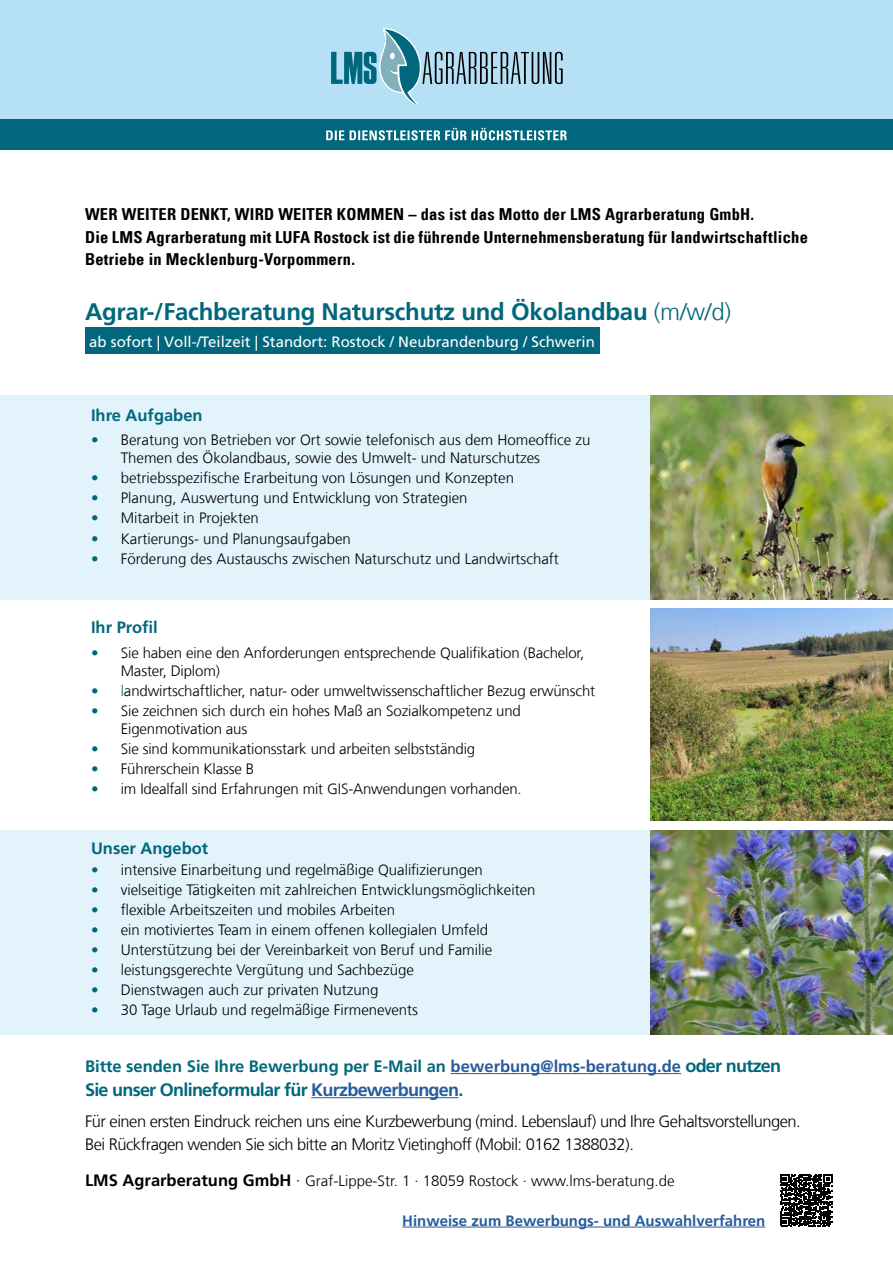
<style>
.page{position:relative;width:893px;height:1263px;background:#fff}
.page>*{position:absolute;margin:0;border:0;box-sizing:border-box;transform-origin:0 0}
.t1{font:700 24px "Frutiger LT Com";letter-spacing:-.01em;color:#00677c}
.t2{font:700 18px "Frutiger LT Com";letter-spacing:-.04em;color:#00677c}
.t3{font:16.5px/22.5px "Univers Com 67 Bold Cond";letter-spacing:.015em;color:#000}
.t4{font:300 16.5px/22.5px "Frutiger LT Com";letter-spacing:-.03em;color:#000}
.t5{font:700 16.5px "Frutiger LT Com";color:#00677c}
.t6{font:300 15px/18px "Frutiger LT Com";color:#000}
.t7{font:15px "Frutiger LT Com";color:#fff}
.t8{font:700 15px "Frutiger LT Com";color:#275b9b}
.s1{font-weight:300}
.s2{font-weight:400;color:#00677c}
.s3{color:#00677c}
.s4{color:#275b9b}
.s5{font-size:18px}
.s6{font-weight:700;font-size:16.5px}
.s7{font-size:16.5px}
</style>
<div class="page">
<div style="left:0;top:395px;width:651px;height:205px;background:#e3f3fc"></div>
<div style="left:0;top:830px;width:651px;height:204px;background:#e3f3fc"></div>
<div style="left:0;top:0;width:893px;height:126px;background:#b5e0f5"></div>
<div style="left:0;top:119px;width:893px;height:31px;background:#00677c"></div>
<svg style="left:331px;top:28px;width:232px;height:75px"></svg>
<svg style="left:326px;top:128px;width:241px;height:12px"></svg>
<img style="left:651px;top:395px;width:242px;height:205px">
<img style="left:651px;top:830px;width:242px;height:204px">
<img style="left:651px;top:609px;width:242px;height:212px">
<hr style="left:451px;top:1073px;width:230px;height:1px;background:#275b9b">
<hr style="left:311px;top:1097px;width:147px;height:1px;background:#275b9b">
<hr style="left:402px;top:1227px;width:363px;height:1px;background:#275b9b">
<svg style="left:780px;top:1174px;width:52px;height:52px"></svg>
<div style="left:85px;top:327px;width:515px;height:27px;background:#00677c"></div>
<p class="t3" style="left:85px;top:203px;width:724px">WER WEITER DENKT, WIRD WEITER KOMMEN – das ist das Motto der LMS Agrarberatung GmbH.<br>Die LMS Agrarberatung mit LUFA Rostock ist die führende Unternehmensberatung für landwirtschaftliche<br>Betriebe in Mecklenburg-Vorpommern.</p>
<h1 class="t1" style="left:85px;top:297px;width:648px">Agrar-/Fachberatung Naturschutz und Ökolandbau <span class="s1">(m/w/d)</span></h1>
<p class="t7" style="left:89px;top:333px;width:507px">ab sofort | Voll-/Teilzeit | Standort: Rostock / Neubrandenburg / Schwerin</p>
<p class="t5" style="left:91px;top:405px;width:113px">Ihre Aufgaben</p>
<p class="t6" style="left:121px;top:431px;width:471px;text-indent:-30px"><span class="s2">•</span> Beratung von Betrieben vor Ort sowie telefonisch aus dem Homeoffice zu<br>Themen des Ökolandbaus, sowie des Umwelt- und Naturschutzes</p>
<p class="t6" style="left:91px;top:469px;width:424px"><span class="s2">•</span> betriebsspezifische Erarbeitung von Lösungen und Konzepten</p>
<p class="t6" style="left:91px;top:489px;width:378px"><span class="s2">•</span> Planung, Auswertung und Entwicklung von Strategien</p>
<p class="t6" style="left:91px;top:509px;width:169px"><span class="s2">•</span> Mitarbeit in Projekten</p>
<p class="t6" style="left:91px;top:529px;width:261px"><span class="s2">•</span> Kartierungs- und Planungsaufgaben</p>
<p class="t6" style="left:91px;top:550px;width:469px"><span class="s2">•</span> Förderung des Austauschs zwischen Naturschutz und Landwirtschaft</p>
<p class="t5" style="left:91px;top:618px;width:68px">Ihr Profil</p>
<p class="t6" style="left:121px;top:643px;width:465px;text-indent:-30px"><span class="s3">•</span> Sie haben eine den Anforderungen entsprechende Qualifikation (Bachelor,<br>Master, Diplom)</p>
<p class="t6" style="left:91px;top:682px;width:506px"><span class="s3">• l</span>andwirtschaftlicher, natur- oder umweltwissenschaftlicher Bezug erwünscht</p>
<p class="t6" style="left:121px;top:702px;width:402px;text-indent:-30px"><span class="s3">•</span> Sie zeichnen sich durch ein hohes Maß an Sozialkompetenz und<br>Eigenmotivation aus</p>
<p class="t6" style="left:91px;top:740px;width:386px"><span class="s3">•</span> Sie sind kommunikationsstark und arbeiten selbstständig</p>
<p class="t6" style="left:91px;top:760px;width:165px"><span class="s3">•</span> Führerschein Klasse B</p>
<p class="t6" style="left:91px;top:780px;width:432px"><span class="s3">•</span> im Idealfall sind Erfahrungen mit GIS-Anwendungen vorhanden.</p>
<p class="t5" style="left:91px;top:839px;width:119px">Unser Angebot</p>
<p class="t6" style="left:91px;top:860px;width:393px"><span class="s3">•</span> intensive Einarbeitung und regelmäßige Qualifizierungen</p>
<p class="t6" style="left:91px;top:880px;width:446px"><span class="s3">•</span> vielseitige Tätigkeiten mit zahlreichen Entwicklungsmöglichkeiten</p>
<p class="t6" style="left:91px;top:901px;width:305px"><span class="s3">•</span> flexible Arbeitszeiten und mobiles Arbeiten</p>
<p class="t6" style="left:91px;top:921px;width:399px"><span class="s3">•</span> ein motiviertes Team in einem offenen kollegialen Umfeld</p>
<p class="t6" style="left:91px;top:941px;width:403px"><span class="s3">•</span> Unterstützung bei der Vereinbarkeit von Beruf und Familie</p>
<p class="t6" style="left:91px;top:961px;width:324px"><span class="s3">•</span> leistungsgerechte Vergütung und Sachbezüge</p>
<p class="t6" style="left:91px;top:981px;width:289px"><span class="s3">•</span> Dienstwagen auch zur privaten Nutzung</p>
<p class="t6" style="left:91px;top:1001px;width:329px"><span class="s3">•</span> 30 Tage Urlaub und regelmäßige Firmenevents</p>
<p class="t5" style="left:85px;top:1057px;width:698px">Bitte senden Sie Ihre Bewerbung per E-Mail an <span class="s4">bewerbung@lms-beratung.de</span> <span class="s5">oder nutzen</span></p>
<p class="t2" style="left:85px;top:1079px;width:380px">Sie unser Onlineformular für <span class="s4">Kurzbewerbungen</span>.</p>
<p class="t4" style="left:85px;top:1110px;width:717px">Für einen ersten Eindruck reichen uns eine Kurzbewerbung (mind. Lebenslauf) und Ihre Gehaltsvorstellungen.<br>Bei Rückfragen wenden Sie sich bitte an Moritz Vietinghoff (Mobil: 0162 1388032).</p>
<p class="t6" style="left:85px;top:1172px;width:591px"><span class="s6">LMS Agrarberatung GmbH</span> <span class="s7">·</span> Graf-Lippe-Str. 1 · 18059 Rostock · www.lms-beratung.de</p>
<p class="t8" style="left:402px;top:1212px;width:365px">Hinweise zum Bewerbungs- und Auswahlverfahren</p>
</div>
